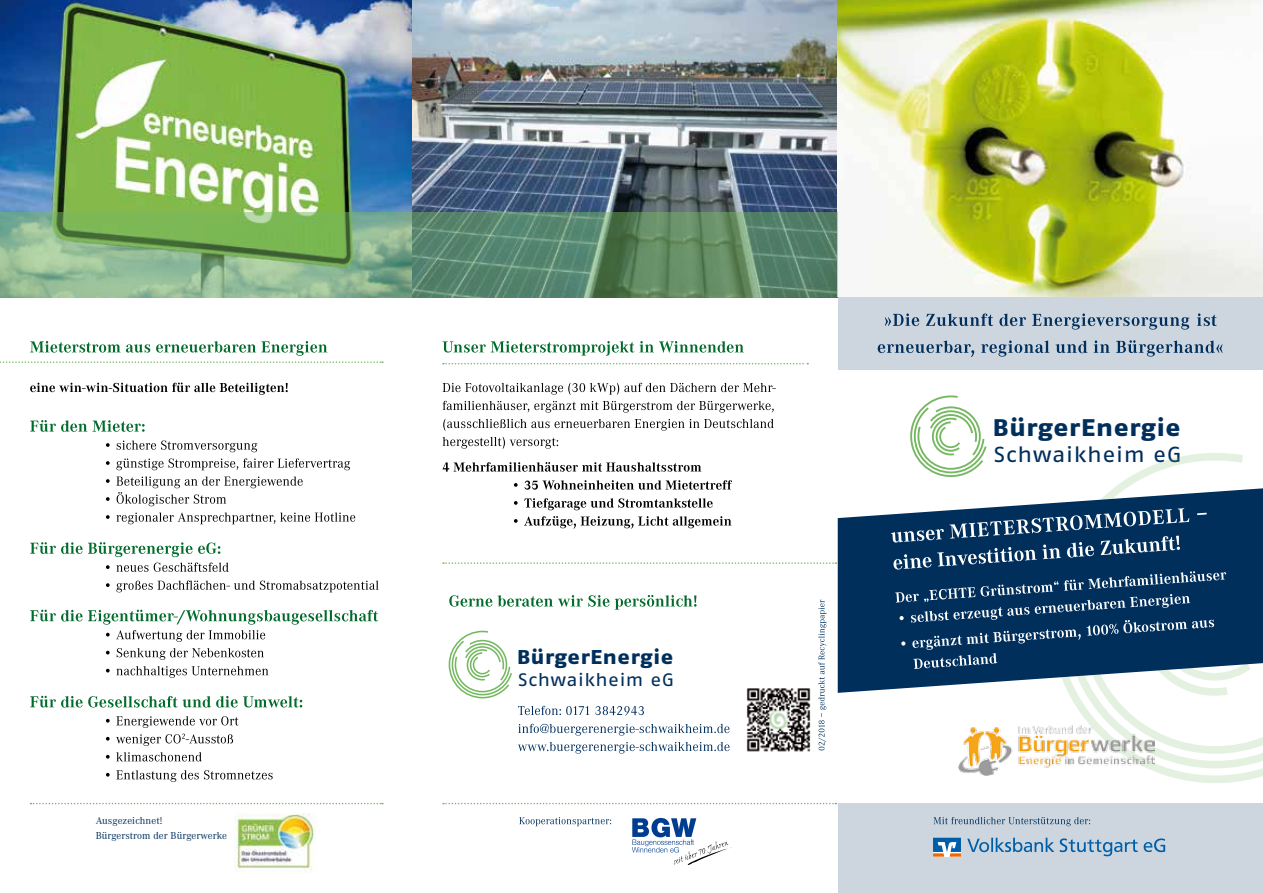
<style>
.page{position:relative;width:1263px;height:893px;background:#fff}
.page>*{position:absolute;margin:0;border:0;box-sizing:border-box;transform-origin:0 0}
.t1{font:24px "Fago Pro Extd Xbold";letter-spacing:.03em;color:#002f5c}
.t2{font:21.75px "Fago Pro Extd";letter-spacing:.025em;color:#002f5c}
.t3{font:19.95px "Fago Pro Extd Xbold";letter-spacing:.03em;color:#002f5c}
.t4{font:18px "Fago Pro Extd";letter-spacing:.025em;color:#002f5c}
.t5{font:10.5px/15px "Corporate A";letter-spacing:.01em;color:#002f5c}
</style>
<div class="page">
<div style="left:838px;top:803px;width:425px;height:90px;background:#cdd6df"></div>
<img style="left:0;top:0;width:1263px;height:298px">
<svg style="left:106px;top:770px;width:167px;height:12px"></svg>
<svg style="left:106px;top:752px;width:96px;height:9px"></svg>
<svg style="left:106px;top:734px;width:127px;height:12px"></svg>
<svg style="left:106px;top:716px;width:132px;height:12px"></svg>
<svg style="left:30px;top:696px;width:272px;height:12px"></svg>
<svg style="left:106px;top:666px;width:163px;height:12px"></svg>
<svg style="left:106px;top:648px;width:158px;height:12px"></svg>
<svg style="left:30px;top:610px;width:348px;height:32px"></svg>
<svg style="left:106px;top:580px;width:273px;height:12px"></svg>
<svg style="left:30px;top:542px;width:199px;height:30px"></svg>
<svg style="left:106px;top:512px;width:249px;height:12px"></svg>
<svg style="left:106px;top:476px;width:197px;height:30px"></svg>
<svg style="left:106px;top:458px;width:244px;height:12px"></svg>
<svg style="left:106px;top:440px;width:151px;height:12px"></svg>
<svg style="left:30px;top:420px;width:115px;height:12px"></svg>
<svg style="left:30px;top:383px;width:258px;height:12px"></svg>
<svg style="left:514px;top:516px;width:217px;height:13px"></svg>
<svg style="left:514px;top:498px;width:199px;height:12px"></svg>
<svg style="left:514px;top:480px;width:218px;height:10px"></svg>
<svg style="left:442px;top:462px;width:259px;height:10px"></svg>
<svg style="left:443px;top:437px;width:115px;height:12px"></svg>
<svg style="left:443px;top:419px;width:331px;height:12px"></svg>
<svg style="left:443px;top:401px;width:331px;height:12px"></svg>
<svg style="left:443px;top:383px;width:333px;height:12px"></svg>
<svg style="left:443px;top:341px;width:301px;height:15px"></svg>
<img style="left:412px;top:0;width:426px;height:213px">
<img style="left:838px;top:0;width:425px;height:297px">
<svg style="left:910px;top:395px;width:77px;height:82px"></svg>
<svg style="left:933px;top:817px;width:157px;height:9px"></svg>
<svg style="left:519px;top:817px;width:92px;height:9px"></svg>
<svg style="left:967px;top:838px;width:198px;height:18px"></svg>
<svg style="left:933px;top:838px;width:28px;height:19px"></svg>
<svg style="left:1114px;top:453px;width:149px;height:330px"></svg>
<svg style="left:0;top:213px;width:838px;height:85px;background:#719d74"></svg>
<div style="left:838px;top:298px;width:425px;height:72px;background:#cdd6df"></div>
<svg style="left:878px;top:340px;width:344px;height:17px"></svg>
<svg style="left:885px;top:313px;width:332px;height:17px"></svg>
<svg style="left:0;top:341px;width:383px;height:22px"></svg>
<svg style="left:443px;top:803px;width:393px;height:1px"></svg>
<svg style="left:31px;top:803px;width:352px;height:1px"></svg>
<svg style="left:443px;top:562px;width:393px;height:2px"></svg>
<svg style="left:443px;top:363px;width:365px;height:1px"></svg>
<img style="left:958px;top:758px;width:197px;height:18px">
<svg style="left:632px;top:818px;width:100px;height:47px"></svg>
<img style="left:234px;top:814px;width:82px;height:59px">
<svg style="left:449px;top:595px;width:248px;height:15px"></svg>
<svg style="left:518px;top:742px;width:211px;height:12px"></svg>
<svg style="left:518px;top:724px;width:211px;height:12px"></svg>
<svg style="left:518px;top:706px;width:126px;height:9px"></svg>
<svg style="left:448px;top:630px;width:64px;height:69px"></svg>
<svg style="left:818px;top:600px;width:8px;height:150px"></svg>
<img style="left:746px;top:688px;width:65px;height:64px">
<svg style="left:838px;top:488px;width:425px;height:205px;fill:#002f5c"></svg>
<svg style="left:891px;top:493px;width:372px;height:265px"></svg>
<p class="t5" style="left:96px;top:813px;width:133px">Ausgezeichnet!<br>Bürgerstrom der Bürgerwerke</p>
<h3 class="t3" style="left:517px;top:645px;width:158px">BürgerEnergie</h3>
<h3 class="t4" style="left:518px;top:669px;width:158px">Schwaikheim eG</h3>
<h1 class="t1" style="left:993px;top:413px;width:189px">BürgerEnergie</h1>
<h2 class="t2" style="left:994px;top:441px;width:190px">Schwaikheim eG</h2>
</div>
